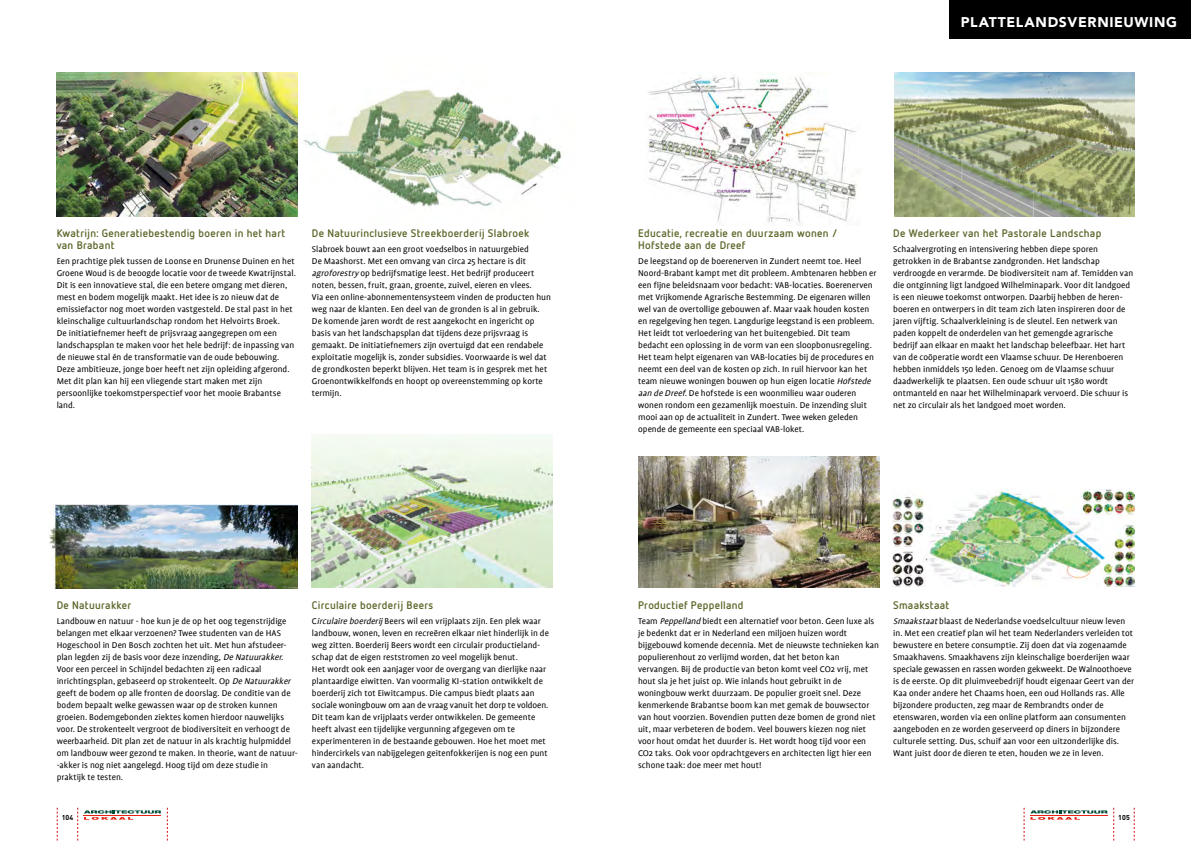
<style>
.page{position:relative;width:1191px;height:842px;background:#fff}
.page>*{position:absolute;margin:0;border:0;box-sizing:border-box;transform-origin:0 0}
.t1{font:900 14px "Avenir";letter-spacing:.05em;color:#fff}
.t2{font:700 11px/12px "Netto OT";letter-spacing:.025em;color:#5d672a}
.t3{font:9.5px/12px "Profile";color:#000}
.t4{font:700 7px "DIN";letter-spacing:.01em;color:#000}
.s1{font-style:italic}
</style>
<div class="page">
<svg style="left:84px;top:810px;width:77px;height:10px"></svg>
<svg style="left:1030px;top:810px;width:77px;height:10px"></svg>
<svg style="left:57px;top:808px;width:1px;height:33px"></svg>
<svg style="left:77px;top:808px;width:1px;height:33px"></svg>
<svg style="left:167px;top:808px;width:1px;height:33px"></svg>
<svg style="left:1023px;top:808px;width:1px;height:33px"></svg>
<svg style="left:1113px;top:808px;width:1px;height:33px"></svg>
<svg style="left:1134px;top:808px;width:1px;height:33px"></svg>
<img style="left:49px;top:505px;width:248px;height:83px">
<img style="left:57px;top:72px;width:241px;height:144px">
<img style="left:303px;top:89px;width:260px;height:118px">
<img style="left:647px;top:74px;width:210px;height:151px">
<img style="left:312px;top:435px;width:241px;height:153px">
<img style="left:638px;top:456px;width:241px;height:132px">
<img style="left:892px;top:489px;width:242px;height:98px">
<img style="left:894px;top:72px;width:240px;height:144px">
<div style="left:949px;top:0;width:242px;height:38px;background:#000"></div>
<p class="t2" style="left:57px;top:227px;width:230px">Kwatrijn: Generatiebestendig boeren in het hart van Brabant</p>
<p class="t3" style="left:57px;top:255px;width:241px">Een prachtige plek tussen de Loonse en Drunense Duinen en het Groene Woud is de beoogde locatie voor de tweede Kwatrijnstal.<br>Dit is een innovatieve stal, die een betere omgang met dieren, mest en bodem mogelijk maakt. Het idee is zo nieuw dat de emissiefactor nog moet worden vastgesteld. De stal past in het kleinschalige cultuurlandschap rondom het Helvoirts Broek.<br>De initiatiefnemer heeft de prijsvraag aangegrepen om een landschapsplan te maken voor het hele bedrijf: de inpassing van de nieuwe stal én de transformatie van de oude bebouwing.<br>Deze ambitieuze, jonge boer heeft net zijn opleiding afgerond.<br>Met dit plan kan hij een vliegende start maken met zijn persoonlijke toekomstperspectief voor het mooie Brabantse land.</p>
<p class="t2" style="left:312px;top:227px;width:219px">De Natuurinclusieve Streekboerderij Slabroek</p>
<p class="t3" style="left:312px;top:243px;width:240px">Slabroek bouwt aan een groot voedselbos in natuurgebied<br>De Maashorst. Met een omvang van circa 25 hectare is dit <span class="s1">agroforestry</span> op bedrijfsmatige leest. Het bedrijf produceert noten, bessen, fruit, graan, groente, zuivel, eieren en vlees.<br>Via een online-abonnementensysteem vinden de producten hun weg naar de klanten. Een deel van de gronden is al in gebruik.<br>De komende jaren wordt de rest aangekocht en ingericht op basis van het landschapsplan dat tijdens deze prijsvraag is gemaakt. De initiatiefnemers zijn overtuigd dat een rendabele exploitatie mogelijk is, zonder subsidies. Voorwaarde is wel dat de grondkosten beperkt blijven. Het team is in gesprek met het Groenontwikkelfonds en hoopt op overeenstemming op korte termijn.</p>
<p class="t2" style="left:57px;top:599px;width:76px">De Natuurakker</p>
<p class="t3" style="left:57px;top:615px;width:242px">Landbouw en natuur - hoe kun je de op het oog tegenstrijdige belangen met elkaar verzoenen? Twee studenten van de HAS Hogeschool in Den Bosch zochten het uit. Met hun afstudeer&shy;plan legden zij de basis voor deze inzending, <span class="s1">De Natuurakker</span>.<br>Voor een perceel in Schijndel bedachten zij een radicaal inrichtingsplan, gebaseerd op strokenteelt. Op <span class="s1">De Natuurakker </span>geeft de bodem op alle fronten de doorslag. De conditie van de bodem bepaalt welke gewassen waar op de stroken kunnen groeien. Bodemgebonden ziektes komen hierdoor nauwelijks voor. De strokenteelt vergroot de biodiversiteit en verhoogt de weerbaarheid. Dit plan zet de natuur in als krachtig hulpmiddel om landbouw weer gezond te maken. In theorie, want de natuur---akker is nog niet aangelegd. Hoog tijd om deze studie in praktijk te testen.</p>
<p class="t2" style="left:312px;top:599px;width:123px">Circulaire boerderij Beers</p>
<p class="t3" style="left:312px;top:615px;width:238px">C<span class="s1">irculaire boerderij</span> Beers wil een vrijplaats zijn. Een plek waar landbouw, wonen, leven en recreëren elkaar niet hinderlijk in de weg zitten. Boerderij Beers wordt een circulair productieland&shy;schap dat de eigen reststromen zo veel mogelijk benut.<br>Het wordt ook een aanjager voor de overgang van dierlijke naar plantaardige eiwitten. Van voormalig KI-station ontwikkelt de boerderij zich tot Eiwitcampus. Die campus biedt plaats aan sociale woningbouw om aan de vraag vanuit het dorp te voldoen.<br>Dit team kan de vrijplaats verder ontwikkelen. De gemeente heeft alvast een tijdelijke vergunning afgegeven om te experimenteren in de bestaande gebouwen. Hoe het moet met hindercirkels van nabijgelegen geitenfokkerijen is nog een punt van aandacht.</p>
<h1 class="t1" style="left:961px;top:13px;width:218px">PLATTELANDSVERNIEUWING</h1>
<p class="t2" style="left:638px;top:227px;width:201px">Educatie, recreatie en duurzaam wonen /<br>Hofstede aan de Dreef</p>
<p class="t3" style="left:638px;top:255px;width:240px">De leegstand op de boerenerven in Zundert neemt toe. Heel Noord-Brabant kampt met dit probleem. Ambtenaren hebben er een fijne beleidsnaam voor bedacht: VAB-locaties. Boerenerven met Vrijkomende Agrarische Bestemming. De eigenaren willen wel van de overtollige gebouwen af. Maar vaak houden kosten en regelgeving hen tegen. Langdurige leegstand is een probleem.<br>Het leidt tot verloedering van het buitengebied. Dit team bedacht een oplossing in de vorm van een sloopbonusregeling.<br>Het team helpt eigenaren van VAB-locaties bij de procedures en neemt een deel van de kosten op zich. In ruil hiervoor kan het team nieuwe woningen bouwen op hun eigen locatie <span class="s1">Hofstede aan de Dreef</span>. De hofstede is een woonmilieu waar ouderen wonen rondom een gezamenlijk moestuin. De inzending sluit mooi aan op de actualiteit in Zundert. Twee weken geleden opende de gemeente een speciaal VAB-loket.</p>
<p class="t2" style="left:893px;top:227px;width:210px">De Wederkeer van het Pastorale Landschap</p>
<p class="t3" style="left:893px;top:243px;width:242px">Schaalvergroting en intensivering hebben diepe sporen getrokken in de Brabantse zandgronden. Het landschap verdroogde en verarmde. De biodiversiteit nam af. Temidden van die ontginning ligt landgoed Wilhelminapark. Voor dit landgoed is een nieuwe toekomst ontworpen. Daarbij hebben de heren&shy;boeren en ontwerpers in dit team zich laten inspireren door de jaren vijftig. Schaalverkleining is de sleutel. Een netwerk van paden koppelt de onderdelen van het gemengde agrarische bedrijf aan elkaar en maakt het landschap beleefbaar. Het hart van de coöperatie wordt een Vlaamse schuur. De Herenboeren hebben inmiddels 150 leden. Genoeg om de Vlaamse schuur daadwerkelijk te plaatsen. Een oude schuur uit 1580 wordt ontmanteld en naar het Wilhelminapark vervoerd. Die schuur is net zo circulair als het landgoed moet worden.</p>
<p class="t2" style="left:638px;top:599px;width:107px">Productief Peppelland</p>
<p class="t3" style="left:638px;top:615px;width:242px">Team <span class="s1">Peppelland</span> biedt een alternatief voor beton. Geen luxe als je bedenkt dat er in Nederland een miljoen huizen wordt bijgebouwd komende decennia. Met de nieuwste technieken kan populierenhout zo verlijmd worden, dat het beton kan vervangen. Bij de productie van beton komt veel CO2 vrij, met hout sla je het juist op. Wie inlands hout gebruikt in de woningbouw werkt duurzaam. De populier groeit snel. Deze kenmerkende Brabantse boom kan met gemak de bouwsector van hout voorzien. Bovendien putten deze bomen de grond niet uit, maar verbeteren de bodem. Veel bouwers kiezen nog niet voor hout omdat het duurder is. Het wordt hoog tijd voor een CO2 taks. Ook voor opdrachtgevers en architecten ligt hier een schone taak: doe meer met hout!</p>
<p class="t2" style="left:893px;top:599px;width:58px">Smaakstaat</p>
<p class="t3" style="left:893px;top:615px;width:242px"><span class="s1">Smaakstaat</span>blaast de Nederlandse voedselcultuur nieuw leven in. Met een creatief plan wil het team Nederlanders verleiden tot bewustere en betere consumptie. Zij doen dat via zogenaamde Smaakhavens. Smaakhavens zijn kleinschalige boerderijen waar speciale gewassen en rassen worden gekweekt. De Walnoothoeve is de eerste. Op dit pluimveebedrijf houdt eigenaar Geert van der Kaa onder andere het Chaams hoen, een oud Hollands ras. Alle bijzondere producten, zeg maar de Rembrandts onder de etenswaren, worden via een online platform aan consumenten aangeboden en ze worden geserveerd op diners in bijzondere culturele setting. Dus, schuif aan voor een uitzonderlijke dis.<br>Want juist door de dieren te eten, houden we ze in leven.</p>
<p class="t4" style="left:62px;top:812px;width:13px">104</p>
<p class="t4" style="left:1118px;top:812px;width:13px">105</p>
</div>
